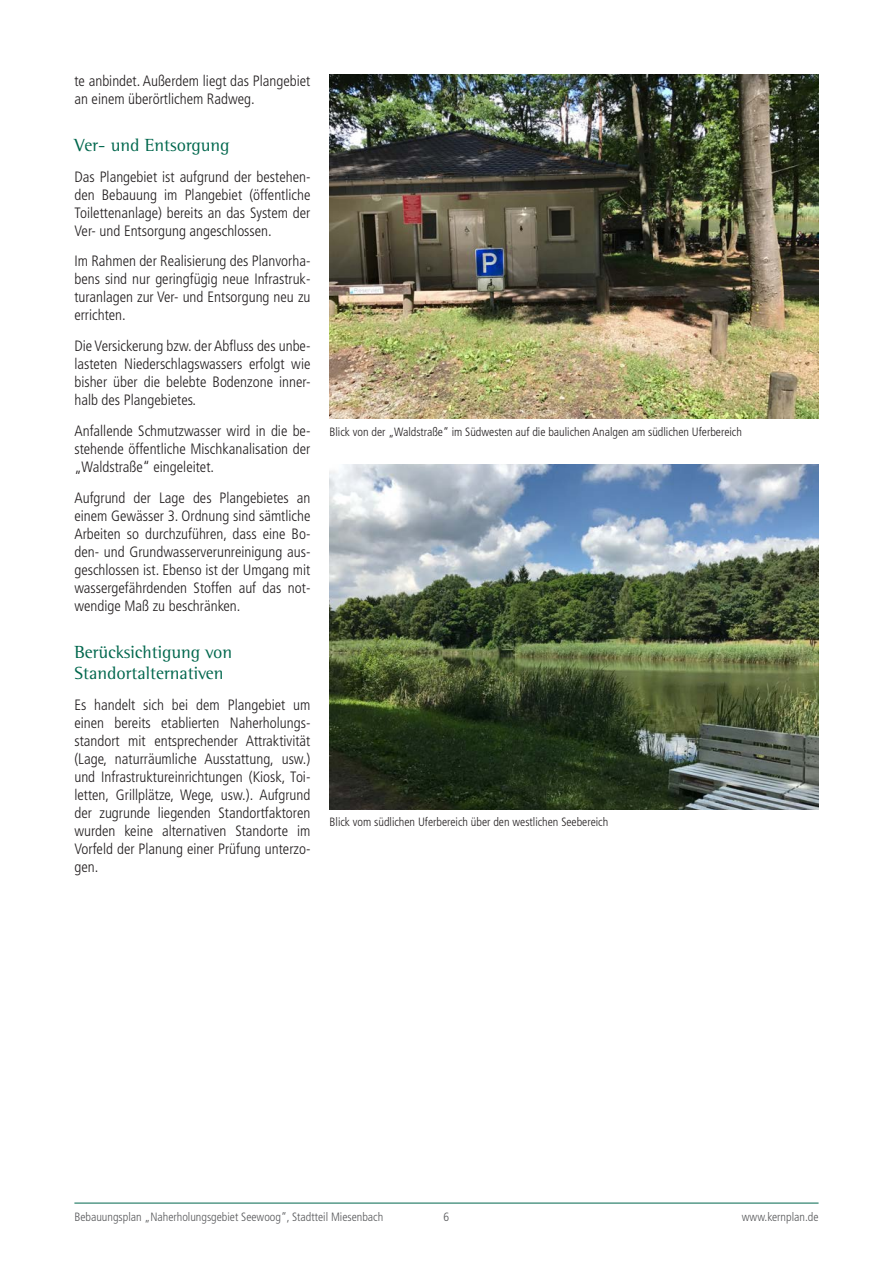
<style>
.page{position:relative;width:893px;height:1263px;background:#fff}
.page>*{position:absolute;margin:0;border:0;box-sizing:border-box;transform-origin:0 0}
.t1{font:18px/21.6px "Rotis Semi Serif";color:#01674d}
.t2{font:300 condensed 15px/18px "Frutiger LT";color:#231f20;text-align:justify}
.t3{font:300 condensed 12px "Frutiger LT";color:#231f20}
.t4{font:300 condensed 12px "Frutiger LT";color:#57585a}
</style>
<div class="page">
<hr style="left:74px;top:1203px;width:745px;height:1px;background:#01674d">
<img style="left:330px;top:74px;width:488px;height:345px">
<img style="left:330px;top:465px;width:489px;height:344px">
<p class="t2" style="left:74px;top:72px;width:238px">te anbindet. Außerdem liegt das Plangebiet an einem überörtlichem Radweg.</p>
<p class="t1" style="left:74px;top:134px;width:157px">Ver- und Entsorgung</p>
<p class="t2" style="left:74px;top:168px;width:238px">Das Plangebiet ist aufgrund der bestehen&shy;den Bebauung im Plangebiet (öffentliche Toilettenanlage) bereits an das System der Ver- und Entsorgung angeschlossen.</p>
<p class="t2" style="left:74px;top:252px;width:238px">Im Rahmen der Realisierung des Planvorha&shy;bens sind nur geringfügig neue Infrastruk&shy;turanlagen zur Ver- und Entsorgung neu zu errichten.</p>
<p class="t2" style="left:74px;top:337px;width:238px">Die Versickerung bzw. der Abfluss des unbe&shy;lasteten Niederschlagswassers erfolgt wie bisher über die belebte Bodenzone inner&shy;halb des Plangebietes.</p>
<p class="t2" style="left:74px;top:422px;width:238px">Anfallende Schmutzwasser wird in die be&shy;stehende öffentliche Mischkanalisation der „Waldstraße“ eingeleitet.</p>
<p class="t2" style="left:74px;top:489px;width:238px">Aufgrund der Lage des Plangebietes an einem Gewässer 3. Ordnung sind sämtliche Arbeiten so durchzuführen, dass eine Bo&shy;den- und Grundwasserverunreinigung aus&shy;geschlossen ist. Ebenso ist der Umgang mit wassergefährdenden Stoffen auf das not&shy;wendige Maß zu beschränken.</p>
<p class="t1" style="left:74px;top:641px;width:159px">Berücksichtigung von<br>Standortalternativen</p>
<p class="t2" style="left:74px;top:696px;width:238px">Es handelt sich bei dem Plangebiet um einen bereits etablierten Naherholungs&shy;standort mit entsprechender Attraktivität (Lage, naturräumliche Ausstattung, usw.) und Infrastruktureinrichtungen (Kiosk, Toi&shy;letten, Grillplätze, Wege, usw.). Aufgrund der zugrunde liegenden Standortfaktoren wurden keine alternativen Standorte im Vorfeld der Planung einer Prüfung unterzo&shy;gen.</p>
<p class="t3" style="left:330px;top:425px;width:414px">Blick von der „Waldstraße“ im Südwesten auf die baulichen Analgen am südlichen Uferbereich</p>
<p class="t3" style="left:330px;top:815px;width:280px">Blick vom südlichen Uferbereich über den westlichen Seebereich</p>
<p class="t4" style="left:74px;top:1210px;width:310px">Bebauungsplan „Naherholungsgebiet Seewoog“, Stadtteil Miesenbach</p>
<p class="t4" style="left:444px;top:1210px;width:7px">6</p>
<p class="t4" style="left:742px;top:1210px;width:78px">www.kernplan.de</p>
</div>
